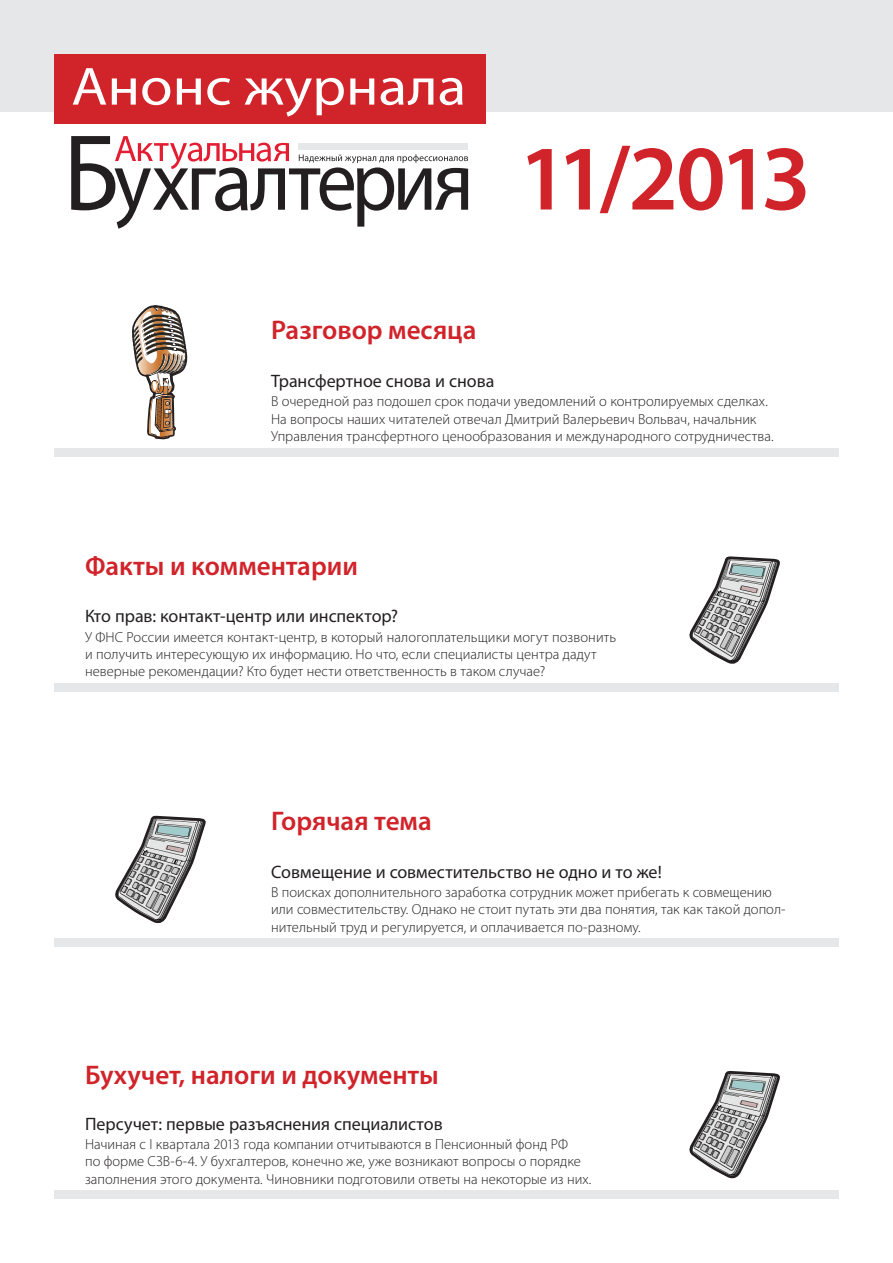
<style>
.page{position:relative;width:893px;height:1263px;background:#fff}
.page>*{position:absolute;margin:0;border:0;box-sizing:border-box;transform-origin:0 0}
.t1{font:600 93px "Myriad Pro";letter-spacing:-.08em;color:#d1232a}
.t2{font:54px "Myriad Pro";color:#fff;scale:1.1 1}
.Index_SubTitle{font:600 27px "Myriad Pro";color:#d1232a}
.Index_Items2{font:18px "Myriad Pro";color:#231f20}
.Index_Comment2{font:300 14.55px/17.4px "Myriad Pro";letter-spacing:.005em;color:#231f20}
</style>
<div class="page">
<div style="left:0;top:0;width:893px;height:112px;background:#e6e7e9"></div>
<div style="left:54px;top:54px;width:432px;height:70px;background:#d1232a"></div>
<svg style="left:132px;top:305px;width:56px;height:135px"></svg>
<svg style="left:115px;top:815px;width:91px;height:109px"></svg>
<img style="left:117px;top:818px;width:86px;height:104px">
<svg style="left:689px;top:556px;width:91px;height:108px"></svg>
<img style="left:691px;top:559px;width:86px;height:104px">
<svg style="left:689px;top:1071px;width:91px;height:108px"></svg>
<img style="left:691px;top:1074px;width:86px;height:103px">
<svg style="left:71px;top:136px;width:397px;height:93px"></svg>
<div style="left:299px;top:143px;width:169px;height:7px;background:#e6e7e9"></div>
<div style="left:54px;top:448px;width:785px;height:8px;background:#e6e7e9"></div>
<div style="left:54px;top:683px;width:785px;height:9px;background:#e6e7e9"></div>
<div style="left:54px;top:938px;width:785px;height:8px;background:#e6e7e9"></div>
<div style="left:54px;top:1190px;width:785px;height:9px;background:#e6e7e9"></div>
<p class="t2" style="left:71px;top:53px;width:361px">Анонс журнала</p>
<p class="Index_SubTitle" style="left:271px;top:312px;width:207px">Разговор месяца</p>
<p class="t1" style="left:519px;top:119px;width:294px">11/2013</p>
<p class="Index_Items2" style="left:271px;top:370px;width:225px">Трансфертное снова и снова</p>
<p class="Index_Comment2" style="left:271px;top:393px;width:504px">В очередной раз подошел срок подачи уведомлений о контролируемых сделках.<br>На вопросы наших читателей отвечал Дмитрий Валерьевич Вольвач, начальник<br>Управления трансфертного ценообразования и международного сотрудничества.</p>
<p class="Index_SubTitle" style="left:85px;top:549px;width:274px">Факты и комментарии</p>
<p class="Index_Items2" style="left:85px;top:605px;width:315px">Кто прав: контакт-центр или инспектор?</p>
<p class="Index_Comment2" style="left:85px;top:628px;width:533px">У ФНС России имеется контакт-центр, в который налогоплательщики могут позвонить и получить интересующую их информацию. Но что, если специалисты центра дадут неверные рекомендации? Кто будет нести ответственность в таком случае?</p>
<p class="Index_SubTitle" style="left:271px;top:804px;width:162px">Горячая тема</p>
<p class="Index_Items2" style="left:271px;top:860px;width:392px">Совмещение и совместительство не одно и то же!</p>
<p class="Index_Comment2" style="left:271px;top:883px;width:515px">В поисках дополнительного заработка сотрудник может прибегать к совмещению или совместительству. Однако не стоит путать эти два понятия, так как такой допол&shy;нительный труд и регулируется, и оплачивается по-разному.</p>
<p class="Index_SubTitle" style="left:85px;top:1058px;width:355px">Бухучет, налоги и документы</p>
<p class="Index_Items2" style="left:85px;top:1112px;width:359px">Персучет: первые разъяснения специалистов</p>
<p class="Index_Comment2" style="left:85px;top:1135px;width:508px">Начиная с I квартала 2013 года компании отчитываются в Пенсионный фонд РФ<br>по форме СЗВ-6-4. У бухгалтеров, конечно же, уже возникают вопросы о порядке заполнения этого документа. Чиновники подготовили ответы на некоторые из них.</p>
</div>
